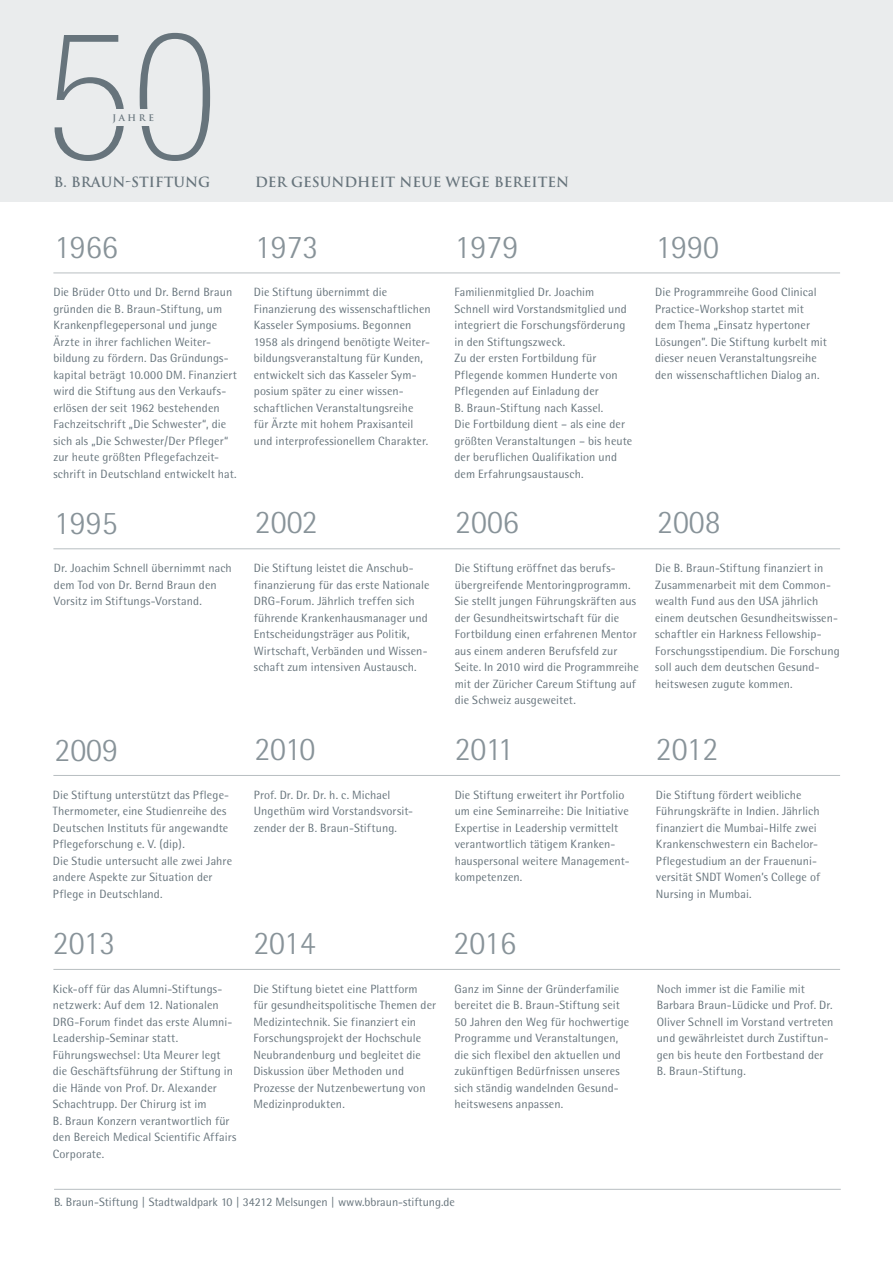
<style>
.page{position:relative;width:893px;height:1263px;background:#fff}
.page>*{position:absolute;margin:0;border:0;box-sizing:border-box;transform-origin:0 0}
.t1{font:100 condensed 177.9px "Helvetica Neue";color:#67747c}
.t2{font:300 33px "Rotis Semi Sans";color:#889399}
.t3{font:700 13.8px "Trajan";color:#67747c}
.t4{font:12px/16.5px "Rotis Semi Sans";letter-spacing:.01em;color:#67747c}
.t5{font:700 8.85px "Trajan Pro";color:#67747c}
</style>
<div class="page">
<div style="left:0;top:0;width:893px;height:202px;background:#eaeced"></div>
<hr style="left:53px;top:273px;width:787px;height:1px;background:#b8bec1">
<hr style="left:53px;top:548px;width:787px;height:1px;background:#b8bec1">
<hr style="left:53px;top:775px;width:787px;height:1px;background:#b8bec1">
<hr style="left:53px;top:969px;width:787px;height:1px;background:#b8bec1">
<hr style="left:54px;top:1189px;width:787px;height:1px;background:#b8bec1">
<h1 class="t1" style="left:47px;top:-4px;width:172px">50</h1>
<p class="t3" style="left:54px;top:174px;width:158px">B. BRAUN-STIFTUNG</p>
<p class="t3" style="left:255px;top:174px;width:315px">DER GESUNDHEIT NEUE WEGE BEREITEN</p>
<p class="t5" style="left:112px;top:113px;width:43px">J A H R E</p>
<h2 class="t2" style="left:54px;top:228px;width:65px">1966</h2>
<h2 class="t2" style="left:255px;top:228px;width:65px">1973</h2>
<h2 class="t2" style="left:455px;top:228px;width:65px">1979</h2>
<h2 class="t2" style="left:655px;top:228px;width:65px">1990</h2>
<p class="t4" style="left:53px;top:284px;width:185px">Die Brüder Otto und Dr. Bernd Braun gründen die B. Braun-Stiftung, um Krankenpflegepersonal und junge Ärzte in ihrer fachlichen Weiter&shy;bildung zu fördern. Das Gründungs&shy;kapital beträgt 10.000 DM. Finanziert wird die Stiftung aus den Verkaufs&shy;erlösen der seit 1962 bestehenden Fachzeitschrift „Die Schwester“, die sich als „Die Schwester/Der Pfleger“ zur heute größten Pflegefachzeit&shy;schrift in Deutschland entwickelt hat.</p>
<p class="t4" style="left:454px;top:284px;width:179px">Familienmitglied Dr. Joachim<br>Schnell wird Vorstandsmitglied und integriert die Forschungsförderung in den Stiftungszweck.<br>Zu der ersten Fortbildung für<br>Pflegende kommen Hunderte von<br>Pflegenden auf Einladung der<br>B. Braun-Stiftung nach Kassel.<br>Die Fortbildung dient – als eine der größten Veranstaltungen – bis heute der beruflichen Qualifikation und dem Erfahrungsaustausch.</p>
<p class="t4" style="left:655px;top:284px;width:173px">Die Programmreihe Good Clinical Practice-Workshop startet mit dem Thema „Einsatz hypertoner Lösungen”. Die Stiftung kurbelt mit dieser neuen Veranstaltungsreihe den wissenschaftlichen Dialog an.</p>
<p class="t4" style="left:254px;top:284px;width:178px">Die Stiftung übernimmt die Finanzierung des wissenschaftlichen Kasseler Symposiums. Begonnen 1958 als dringend benötigte Weiter&shy;bildungsveranstaltung für Kunden, entwickelt sich das Kasseler Sym&shy;posium später zu einer wissen&shy;schaftlichen Veranstaltungsreihe für Ärzte mit hohem Praxisanteil und interprofessionellem Charakter.</p>
<h2 class="t2" style="left:54px;top:503px;width:65px">1995</h2>
<h2 class="t2" style="left:255px;top:503px;width:64px">2002</h2>
<h2 class="t2" style="left:657px;top:503px;width:65px">2008</h2>
<h2 class="t2" style="left:455px;top:503px;width:65px">2006</h2>
<p class="t4" style="left:455px;top:560px;width:185px">Die Stiftung eröffnet das berufs&shy;übergreifende Mentoringprogramm.<br>Sie stellt jungen Führungskräften aus der Gesundheitswirtschaft für die Fortbildung einen erfahrenen Mentor aus einem anderen Berufsfeld zur Seite. In 2010 wird die Programmreihe mit der Züricher Careum Stiftung auf die Schweiz ausgeweitet.</p>
<p class="t4" style="left:54px;top:560px;width:179px">Dr. Joachim Schnell übernimmt nach dem Tod von Dr. Bernd Braun den<br>Vorsitz im Stiftungs-Vorstand.</p>
<p class="t4" style="left:254px;top:560px;width:177px">Die Stiftung leistet die Anschub&shy;finanzierung für das erste Nationale DRG-Forum. Jährlich treffen sich führende Krankenhausmanager und Entscheidungsträger aus Politik, Wirtschaft, Verbänden und Wissen&shy;schaft zum intensiven Austausch.</p>
<p class="t4" style="left:655px;top:560px;width:186px">Die B. Braun-Stiftung finanziert in Zusammenarbeit mit dem Common&shy;wealth Fund aus den USA jährlich einem deutschen Gesundheitswissen&shy;schaftler ein Harkness Fellowship-Forschungsstipendium. Die Forschung soll auch dem deutschen Gesund&shy;heitswesen zugute kommen.</p>
<h2 class="t2" style="left:54px;top:731px;width:65px">2009</h2>
<h2 class="t2" style="left:254px;top:730px;width:63px">2010</h2>
<h2 class="t2" style="left:455px;top:730px;width:60px">2011</h2>
<h2 class="t2" style="left:656px;top:730px;width:64px">2012</h2>
<p class="t4" style="left:53px;top:786px;width:181px">Die Stiftung unterstützt das Pflege-Thermometer, eine Studienreihe des Deutschen Instituts für angewandte Pflegeforschung e. V. (dip).<br>Die Studie untersucht alle zwei Jahre andere Aspekte zur Situation der Pflege in Deutschland.</p>
<p class="t4" style="left:254px;top:786px;width:161px">Prof. Dr. Dr. Dr. h. c. Michael<br>Ungethüm wird Vorstandsvorsit&shy;zender der B. Braun-Stiftung.</p>
<p class="t4" style="left:455px;top:786px;width:176px">Die Stiftung erweitert ihr Portfolio um eine Seminarreihe: Die Initiative<br>Expertise in Leadership vermittelt verantwortlich tätigem Kranken&shy;hauspersonal weitere Management&shy;kompetenzen.</p>
<p class="t4" style="left:656px;top:786px;width:166px">Die Stiftung fördert weibliche<br>Führungskräfte in Indien. Jährlich finanziert die Mumbai-Hilfe zwei<br>Krankenschwestern ein Bachelor-<br>Pflegestudium an der Frauenuni&shy;versität SNDT Women’s College of<br>Nursing in Mumbai.</p>
<h2 class="t2" style="left:53px;top:924px;width:64px">2013</h2>
<h2 class="t2" style="left:253px;top:924px;width:64px">2014</h2>
<h2 class="t2" style="left:453px;top:924px;width:64px">2016</h2>
<p class="t4" style="left:53px;top:980px;width:185px">Kick-off für das Alumni-Stiftungs&shy;netzwerk: Auf dem 12. Nationalen<br>DRG-Forum findet das erste Alumni-<br>Leadership-Seminar statt.<br>Führungswechsel: Uta Meurer legt die Geschäftsführung der Stiftung in die Hände von Prof. Dr. Alexander<br>Schachtrupp. Der Chirurg ist im<br>B. Braun Konzern verantwortlich für den Bereich Medical Scientific Affairs<br>Corporate.</p>
<p class="t4" style="left:253px;top:980px;width:184px">Die Stiftung bietet eine Plattform<br>für gesundheitspolitische Themen der Medizintechnik. Sie finanziert ein Forschungsprojekt der Hochschule Neubrandenburg und begleitet die Diskussion über Methoden und Prozesse der Nutzenbewertung von Medizinprodukten.</p>
<p class="t4" style="left:455px;top:980px;width:176px">Ganz im Sinne der Gründerfamilie bereitet die B. Braun-Stiftung seit<br>50 Jahren den Weg für hochwertige<br>Programme und Veranstaltungen, die sich flexibel den aktuellen und zukünftigen Bedürfnissen unseres sich ständig wandelnden Gesund&shy;heitswesens anpassen.</p>
<p class="t4" style="left:657px;top:980px;width:178px">Noch immer ist die Familie mit<br>Barbara Braun-Lüdicke und Prof. Dr.<br>Oliver Schnell im Vorstand vertreten und gewährleistet durch Zustiftun&shy;gen bis heute den Fortbestand der<br>B. Braun-Stiftung.</p>
<p class="t4" style="left:54px;top:1194px;width:402px">B. Braun-Stiftung | Stadtwaldpark 10 | 34212 Melsungen | www.bbraun-stiftung.de</p>
</div>
